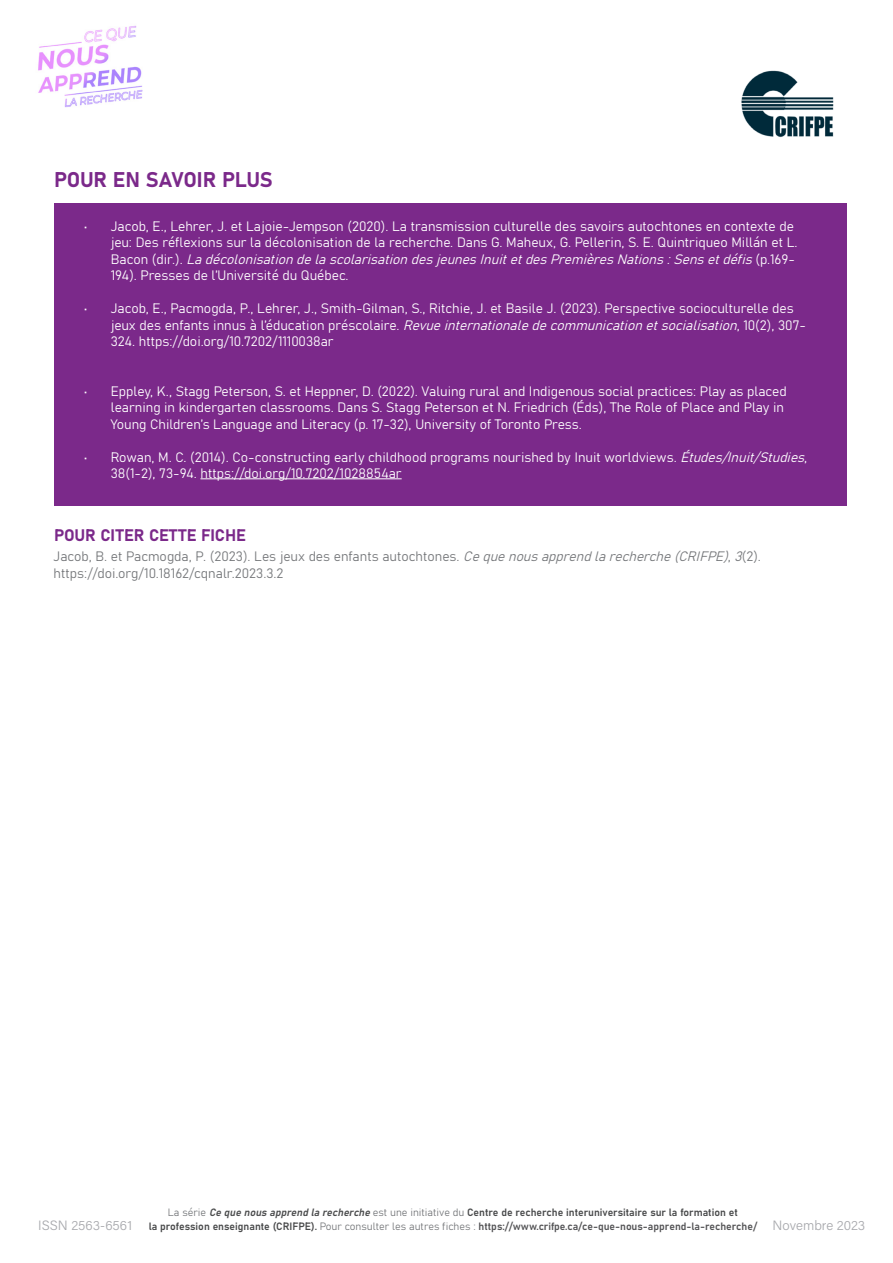
<style>
.page{position:relative;width:893px;height:1263px;background:#fff}
.page>*{position:absolute;margin:0;border:0;box-sizing:border-box;transform-origin:0 0}
.t1{font:21px "Bahnschrift";letter-spacing:-.01em;color:#7b298a}
.t2{font:16.5px "Bahnschrift";color:#7b298a}
.t3{font:13.5px/16.5px "Bahnschrift";color:#fff}
.t4{font:13.5px "Bahnschrift";color:#76787b}
.t5{font:13.5px "Acumin Variable Concept";color:#a8a9ad}
.t6{font:10.5px "Bahnschrift";color:#535355}
.t7{font:10.5px "Bahnschrift";color:#494a4b}
.s1{font-style:italic}
.s2{color:#76787b}
.s3{color:#494a4b}
</style>
<div class="page">
<div style="left:54px;top:203px;width:792px;height:303px;background:#7b298a"></div>
<hr style="left:200px;top:479px;width:202px;height:1px;background:#fff">
<img style="left:741px;top:70px;width:93px;height:68px">
<img style="left:38px;top:25px;width:105px;height:83px">
<p class="t1" style="left:54px;top:164px;width:220px">POUR EN SAVOIR PLUS</p>
<p class="t3" style="left:111px;top:217px;width:688px;text-indent:-27px">• Jacob, E., Lehrer, J. et Lajoie-Jempson (2020). La transmission culturelle des savoirs autochtones en contexte de jeu: Des réflexions sur la décolonisation de la recherche. Dans G. Maheux, G. Pellerin, S. E. Quintriqueo Millán et L.<br>B a c o n ( d i r . ) . <span class="s1">LadécolonisationdelascolarisationdesjeunesInuitetdesPremièresNations:Sensetdéfis</span>( p . 1 6 9 - 194). Presses de l’Université du Québec.</p>
<p class="t3" style="left:111px;top:299px;width:697px;text-indent:-27px">• Jacob, E., Pacmogda, P., Lehrer, J., Smith-Gilman, S., Ritchie, J. et Basile J. (2023). Perspective socioculturelle des<br>j e u x d e s e n fa n t s i n n u s à l ’é d u c a t i o n p ré s c o l a i re . <span class="s1">Revueinternationaledecommunicationetsocialisation</span>, 1 0 ( 2 ) , 3 0 7 -<br>324. https://doi.org/10.7202/1110038ar</p>
<p class="t3" style="left:111px;top:382px;width:677px;text-indent:-27px">• Eppley, K., Stagg Peterson, S. et Heppner, D. (2022). Valuing rural and Indigenous social practices: Play as placed learning in kindergarten classrooms. Dans S. Stagg Peterson et N. Friedrich (Éds), The Role of Place and Play in<br>Young Children’s Language and Literacy (p. 17-32), University of Toronto Press.</p>
<p class="t3" style="left:111px;top:448px;width:700px;text-indent:-27px">• Rowan, M. C. (2014). Co-constructing early childhood programs nourished by Inuit worldviews. <span class="s1">Études/Inuit/Studies</span>,<br>38(1-2), 73-94. https://doi.org/10.7202/1028854ar</p>
<p class="t2" style="left:54px;top:523px;width:193px">POUR CITER CETTE FICHE</p>
<p class="t4" style="left:54px;top:546px;width:709px">Jacob, B. et Pacmogda, P. (2023). Les jeux des enfants autochtones. <span class="s1">Cequenousapprendlarecherche(CRIFPE)</span>, <span class="s1">3</span>(2).</p>
<p class="t4" style="left:54px;top:563px;width:232px">https://doi.org/10.18162/cqnalr.2023.3.2</p>
<p class="t7" style="left:168px;top:1205px;width:571px"><span class="s2">La série</span> <span class="s1">Ce que nous apprend la recherche</span><span class="s2">est une initiative du</span> Centre de recherche interuniversitaire sur la formation et</p>
<p class="t5" style="left:38px;top:1216px;width:95px">ISSN 2563-6561</p>
<p class="t6" style="left:149px;top:1218px;width:610px"><span class="s3">la profession enseignante (CRIFPE).</span> <span class="s2">Pour consulter les autres fiches :</span> https://www.crifpe.ca/ce-que-nous-apprend-la-recherche/</p>
<p class="t5" style="left:772px;top:1216px;width:94px">Novembre 2023</p>
</div>
